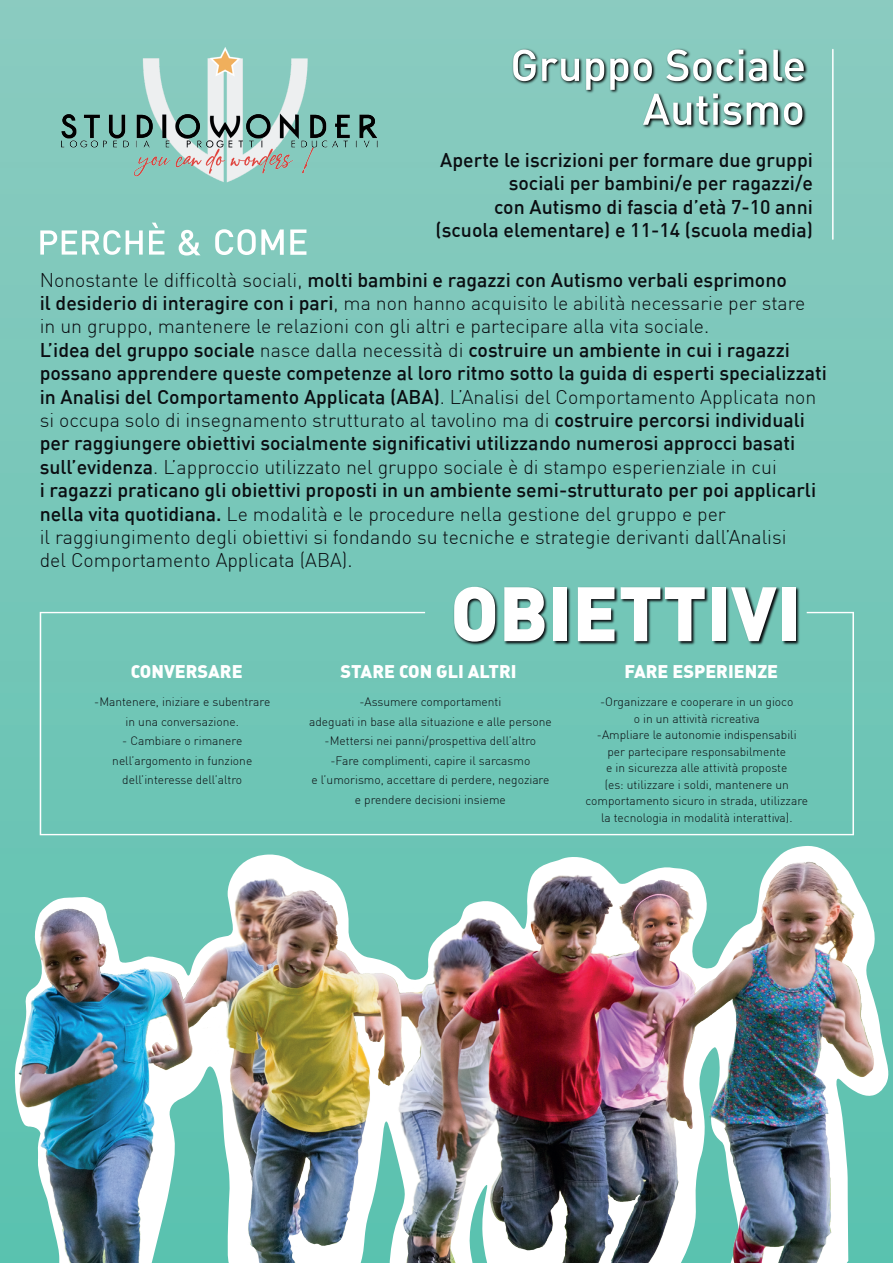
<style>
.page{position:relative;width:893px;height:1263px;background:#7cc8bb}
.page>*{position:absolute;margin:0;border:0;box-sizing:border-box;transform-origin:0 0}
.t1{font:300 19.5px/23.4px "DIN";color:#0a0d11}
.t2{font:500 19.5px/23.4px "DIN";color:#0a0d11;text-align:right}
.t3{font:18px "DIN Black Alternate";color:#fff}
.t4{font:300 12px/19.5px "DIN";color:#0a0d11;text-align:center}
.s1{font-weight:500}
</style>
<div class="page">
<img style="left:0;top:806px;width:885px;height:457px">
<div style="left:40px;top:612px;width:814px;height:223px;background:#6ec5b6"></div>
<div style="left:460px;top:0;width:399px;height:129px;background:#88cbc0"></div>
<svg style="left:513px;top:50px;width:23px;height:31px"></svg>
<svg style="left:542px;top:58px;width:37px;height:23px"></svg>
<svg style="left:586px;top:58px;width:18px;height:32px"></svg>
<svg style="left:610px;top:50px;width:194px;height:75px"></svg>
<div style="left:402px;top:586px;width:449px;height:112px;background:#71c6b7"></div>
<svg style="left:454px;top:587px;width:41px;height:55px"></svg>
<svg style="left:504px;top:587px;width:41px;height:54px;background:#dbe6e5"></svg>
<div style="left:554px;top:587px;width:13px;height:54px;background:#fff"></div>
<svg style="left:578px;top:587px;width:36px;height:54px;background:#d5e3e1"></svg>
<svg style="left:621px;top:587px;width:84px;height:54px"></svg>
<div style="left:712px;top:587px;width:14px;height:54px;background:#fff"></div>
<svg style="left:731px;top:587px;width:46px;height:54px"></svg>
<div style="left:782px;top:587px;width:13px;height:54px;background:#fff"></div>
<svg style="left:40px;top:230px;width:11px;height:25px"></svg>
<hr style="left:832px;top:50px;width:2px;height:189px;background:#fff">
<img style="left:51px;top:0;width:349px;height:256px">
<p class="t2" style="left:436px;top:148px;width:379px">Aperte le iscrizioni per formare due gruppi sociali per bambini/e per ragazzi/e<br>con Autismo di fascia d’età 7-10 anni (scuola elementare) e 11-14 (scuola media)</p>
<p class="t1" style="left:40px;top:268px;width:789px">Nonostante le difficoltà sociali, <span class="s1">molti bambini e ragazzi con Autismo verbali esprimono<br>il desiderio di interagire con i pari</span>, ma non hanno acquisito le abilità necessarie per stare<br>in un gruppo, mantenere le relazioni con gli altri e partecipare alla vita sociale.<br><span class="s1">L’idea del gruppo sociale</span> nasce dalla necessità di <span class="s1">costruire un ambiente in cui i ragazzi possano apprendere queste competenze al loro ritmo sotto la guida di esperti specializzati in Analisi del Comportamento Applicata (ABA)</span>. L’Analisi del Comportamento Applicata non si occupa solo di insegnamento strutturato al tavolino ma di <span class="s1">costruire percorsi individuali per raggiungere obiettivi socialmente significativi utilizzando numerosi approcci basati sull’evidenza</span>. L’approccio utilizzato nel gruppo sociale è di stampo esperienziale in cui<br><span class="s1">i ragazzi praticano gli obiettivi proposti in un ambiente semi-strutturato per poi applicarli nella vita quotidiana.</span> Le modalità e le procedure nella gestione del gruppo e per<br>il raggiungimento degli obiettivi si fondando su tecniche e strategie derivanti dall’Analisi<br>del Comportamento Applicata (ABA).</p>
<p class="t3" style="left:131px;top:659px;width:113px">CONVERSARE</p>
<p class="t4" style="left:94px;top:692px;width:178px">-Mantenere, iniziare e subentrare in una conversazione.</p>
<p class="t4" style="left:112px;top:731px;width:141px">- Cambiare o rimanere nell’argomento in funzione dell’interesse dell’altro</p>
<p class="t3" style="left:340px;top:659px;width:177px">STARE CON GLI ALTRI</p>
<p class="t3" style="left:624px;top:659px;width:155px">FARE ESPERIENZE</p>
<p class="t4" style="left:309px;top:692px;width:244px">-Assumere comportamenti<br>adeguati in base alla situazione e alle persone -Mettersi nei panni/prospettiva dell’altro -Fare complimenti, capire il sarcasmo<br>e l’umorismo, accettare di perdere, negoziare e prendere decisioni insieme</p>
<p class="t4" style="left:585px;top:693px;width:224px;line-height:16.5px">-Organizzare e cooperare in un gioco<br>o in un attività ricreativa<br>-Ampliare le autonomie indispensabili<br>per partecipare responsabilmente<br>e in sicurezza alle attività proposte<br>(es: utilizzare i soldi, mantenere un comportamento sicuro in strada, utilizzare la tecnologia in modalità interattiva).</p>
</div>
